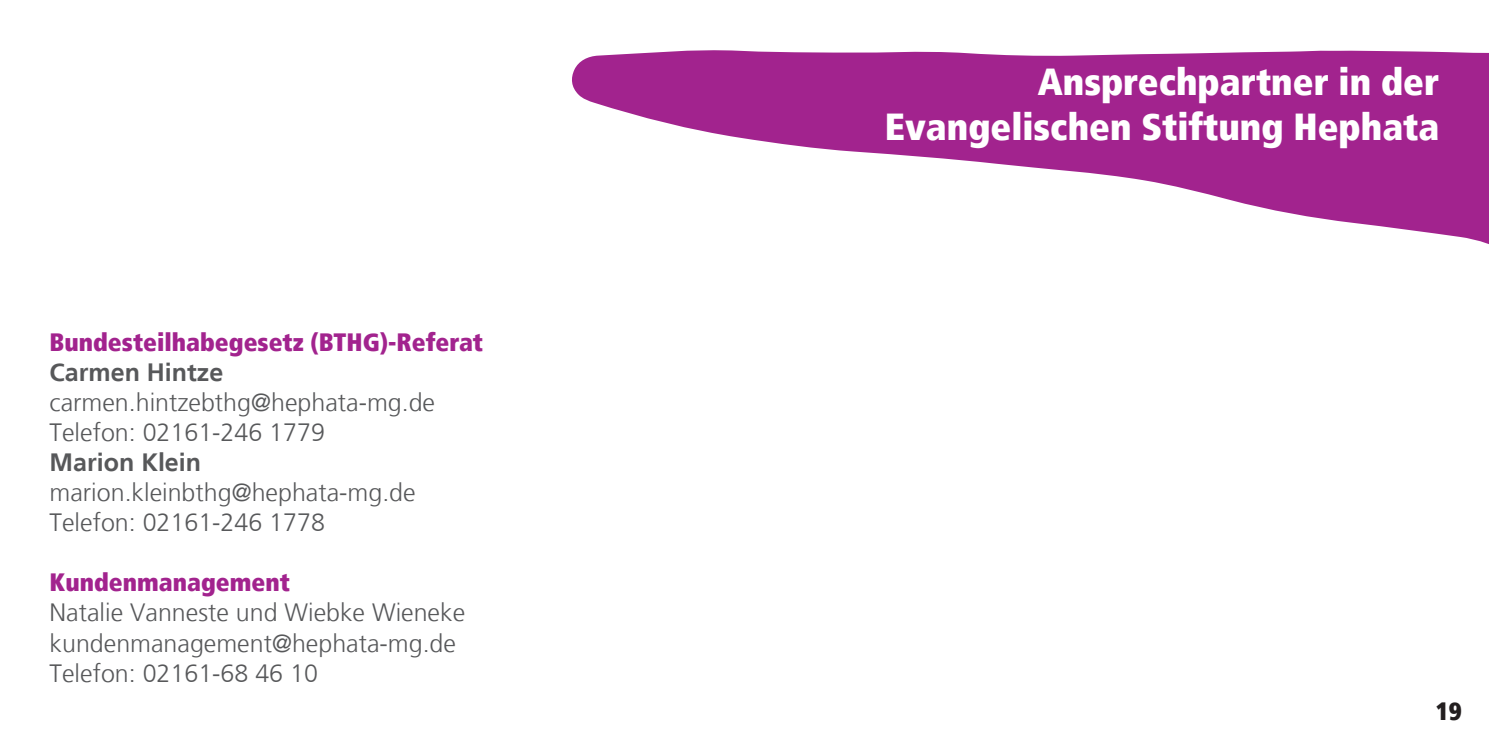
<style>
.page{position:relative;width:1489px;height:745px;background:#fff}
.page>*{position:absolute;margin:0;border:0;box-sizing:border-box;transform-origin:0 0}
.t1{font:900 condensed 37.5px "Frutiger LT";color:#fff}
.t2{font:300 25px "Frutiger LT";color:#57585a}
.t3{font:900 condensed 25px "Frutiger LT";color:#a2238e}
.t4{font:700 25px "Frutiger LT";color:#57585a}
.t5{font:900 condensed 25px "Frutiger LT";color:#231f20}
</style>
<div class="page">
<svg style="left:572px;top:50px;width:916px;height:194px;fill:#a2238e"></svg>
<p class="t3" style="left:50px;top:327px;width:435px">Bundesteilhabegesetz (BTHG)-Referat</p>
<p class="t4" style="left:50px;top:357px;width:175px">Carmen Hintze</p>
<p class="t2" style="left:50px;top:388px;width:387px">carmen.hintzebthg@hephata-mg.de</p>
<p class="t2" style="left:50px;top:418px;width:277px">Telefon: 02161-246 1779</p>
<p class="t4" style="left:50px;top:447px;width:153px">Marion Klein</p>
<p class="t2" style="left:50px;top:478px;width:367px">marion.kleinbthg@hephata-mg.de</p>
<p class="t2" style="left:50px;top:508px;width:277px">Telefon: 02161-246 1778</p>
<p class="t3" style="left:50px;top:567px;width:242px">Kundenmanagement</p>
<p class="t2" style="left:50px;top:598px;width:417px">Natalie Vanneste und Wiebke Wieneke</p>
<p class="t2" style="left:50px;top:628px;width:408px">kundenmanagement@hephata-mg.de</p>
<p class="t2" style="left:50px;top:658px;width:270px">Telefon: 02161-68 46 10</p>
<p class="t1" style="left:1037px;top:59px;width:403px">Ansprechpartner in der</p>
<p class="t1" style="left:884px;top:104px;width:556px">Evangelischen Stiftung Hephata</p>
<p class="t5" style="left:1435px;top:695px;width:28px">19</p>
</div>
